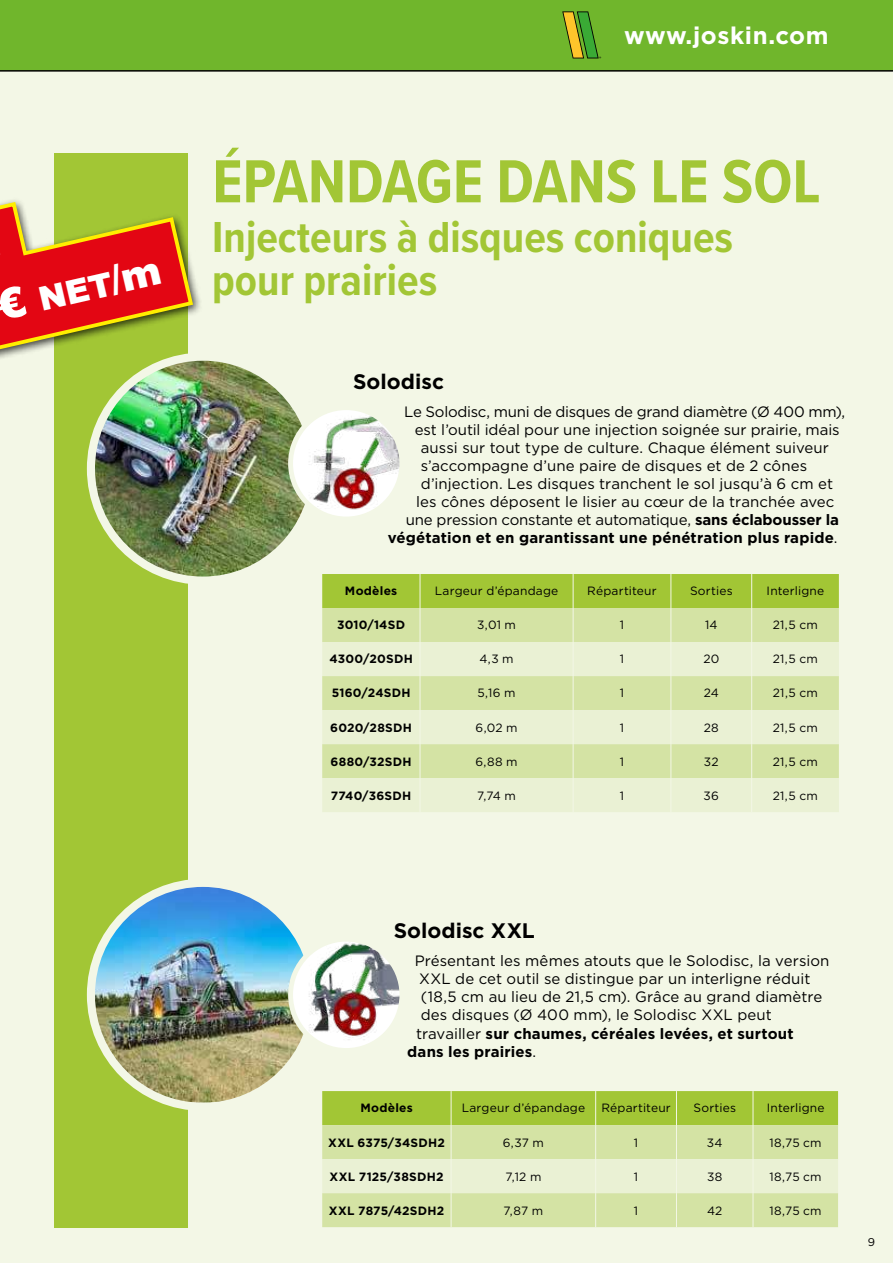
<style>
.page{position:relative;width:893px;height:1263px;background:#f3f7e6}
.page>*{position:absolute;margin:0;border:0;box-sizing:border-box;transform-origin:0 0}
.t1{font:700 63px "Proxima Nova Cond";color:#a2c635}
.t2{font:700 45px/43.5px "Proxima Nova Cond";color:#a2c635}
.t3{font:900 33px "Arial";color:#fff}
.t4{font:700 24px "Gotham";letter-spacing:.025em;color:#fff}
.t5{font:700 21px "Gotham";color:#000}
.t6{font:15px "Gotham";color:#000}
.t7{font:700 15px "Gotham";letter-spacing:.01em;color:#000}
.t8{font:15px "Gotham";letter-spacing:-.02em;color:#000}
.t9{font:12px "Gotham";letter-spacing:.015em;color:#000}
.t10{font:700 12px "Gotham";letter-spacing:.02em;color:#000}
.t11{font:11.25px "Gotham";color:#000}
.s1{font-size:42px}
.s2{font-size:40.5px}
.s3{font-weight:700}
.s4{font-weight:400}
</style>
<div class="page">
<div style="left:54px;top:153px;width:134px;height:1075px;background:#a2c635"></div>
<img style="left:91px;top:357px;width:224px;height:224px;border-radius:112px">
<div style="left:87px;top:353px;width:232px;height:232px;border:8px solid #f3f7e6;border-radius:50%"></div>
<img style="left:91px;top:886px;width:205px;height:216px">
<div style="left:87px;top:879px;width:232px;height:232px;border:8px solid #f3f7e6;border-radius:50%"></div>
<img style="left:291px;top:408px;width:111px;height:111px;border-radius:56px">
<div style="left:288px;top:405px;width:116px;height:116px;border:5px solid #f3f7e6;border-radius:50%"></div>
<img style="left:291px;top:939px;width:107px;height:110px">
<div style="left:288px;top:937px;width:116px;height:116px;border:5px solid #f3f7e6;border-radius:50%"></div>
<div style="left:322px;top:574px;width:517px;height:34px;background:#a2c635"></div>
<div style="left:322px;top:608px;width:517px;height:34px;background:#d4e3a4"></div>
<svg style="left:322px;top:642px;width:517px;height:170px;background:#e1ebc1"></svg>
<hr style="left:420px;top:574px;width:1px;height:34px;background:#f3f7e6">
<hr style="left:573px;top:574px;width:1px;height:34px;background:#f3f7e6">
<hr style="left:670px;top:574px;width:1px;height:34px;background:#f3f7e6">
<hr style="left:751px;top:574px;width:1px;height:34px;background:#f3f7e6">
<hr style="left:420px;top:608px;width:1px;height:34px;background:#f3f7e6">
<hr style="left:573px;top:608px;width:1px;height:34px;background:#f3f7e6">
<hr style="left:670px;top:608px;width:1px;height:34px;background:#f3f7e6">
<hr style="left:751px;top:608px;width:1px;height:34px;background:#f3f7e6">
<hr style="left:420px;top:642px;width:1px;height:34px;background:#f3f7e6">
<hr style="left:573px;top:642px;width:1px;height:34px;background:#f3f7e6">
<hr style="left:670px;top:642px;width:1px;height:34px;background:#f3f7e6">
<hr style="left:751px;top:642px;width:1px;height:34px;background:#f3f7e6">
<hr style="left:420px;top:676px;width:1px;height:34px;background:#f3f7e6">
<hr style="left:573px;top:676px;width:1px;height:34px;background:#f3f7e6">
<hr style="left:670px;top:676px;width:1px;height:34px;background:#f3f7e6">
<hr style="left:751px;top:676px;width:1px;height:34px;background:#f3f7e6">
<hr style="left:420px;top:710px;width:1px;height:34px;background:#f3f7e6">
<hr style="left:573px;top:710px;width:1px;height:34px;background:#f3f7e6">
<hr style="left:670px;top:710px;width:1px;height:34px;background:#f3f7e6">
<hr style="left:751px;top:710px;width:1px;height:34px;background:#f3f7e6">
<hr style="left:420px;top:744px;width:1px;height:34px;background:#f3f7e6">
<hr style="left:573px;top:744px;width:1px;height:34px;background:#f3f7e6">
<hr style="left:670px;top:744px;width:1px;height:34px;background:#f3f7e6">
<hr style="left:751px;top:744px;width:1px;height:34px;background:#f3f7e6">
<hr style="left:420px;top:778px;width:1px;height:34px;background:#f3f7e6">
<hr style="left:573px;top:778px;width:1px;height:34px;background:#f3f7e6">
<hr style="left:670px;top:778px;width:1px;height:34px;background:#f3f7e6">
<hr style="left:751px;top:778px;width:1px;height:34px;background:#f3f7e6">
<div style="left:322px;top:1091px;width:516px;height:34px;background:#a2c635"></div>
<div style="left:322px;top:1125px;width:516px;height:102px;background:#d4e3a4"></div>
<div style="left:322px;top:1159px;width:516px;height:34px;background:#eaf1d4"></div>
<hr style="left:451px;top:1091px;width:1px;height:34px;background:#f3f7e6">
<hr style="left:595px;top:1091px;width:1px;height:34px;background:#f3f7e6">
<hr style="left:676px;top:1091px;width:1px;height:34px;background:#f3f7e6">
<hr style="left:753px;top:1091px;width:1px;height:34px;background:#f3f7e6">
<hr style="left:451px;top:1125px;width:1px;height:34px;background:#f3f7e6">
<hr style="left:595px;top:1125px;width:1px;height:34px;background:#f3f7e6">
<hr style="left:676px;top:1125px;width:1px;height:34px;background:#f3f7e6">
<hr style="left:753px;top:1125px;width:1px;height:34px;background:#f3f7e6">
<hr style="left:451px;top:1159px;width:1px;height:34px;background:#f3f7e6">
<hr style="left:595px;top:1159px;width:1px;height:34px;background:#f3f7e6">
<hr style="left:676px;top:1159px;width:1px;height:34px;background:#f3f7e6">
<hr style="left:753px;top:1159px;width:1px;height:34px;background:#f3f7e6">
<hr style="left:451px;top:1193px;width:1px;height:34px;background:#f3f7e6">
<hr style="left:595px;top:1193px;width:1px;height:34px;background:#f3f7e6">
<hr style="left:676px;top:1193px;width:1px;height:34px;background:#f3f7e6">
<hr style="left:753px;top:1193px;width:1px;height:34px;background:#f3f7e6">
<div style="left:0;top:198px;width:203px;height:192px;background:#000;opacity:.75"></div>
<svg style="left:0;top:200px;width:195px;height:182px"></svg>
<div style="left:0;top:0;width:893px;height:72px;background:#70b62c"></div>
<svg style="left:562px;top:11px;width:39px;height:47px;background:#78a229"></svg>
<h3 class="t3" style="left:-6px;top:291px;width:169px;rotate:-13deg"><span class="s1">€</span> NET<span class="s2">/m</span></h3>
<h3 class="t4" style="left:624px;top:26px;width:206px">www.joskin.com</h3>
<h1 class="t1" style="left:212px;top:148px;width:610px">ÉPANDAGE DANS LE SOL</h1>
<h2 class="t2" style="left:212px;top:215px;width:522px">Injecteurs à disques coniques pour prairies</h2>
<h3 class="t5" style="left:353px;top:369px;width:92px">Solodisc</h3>
<p class="t8" style="left:404px;top:405px;width:443px">Le Solodisc, muni de disques de grand diamètre (Ø 400 mm),</p>
<p class="t6" style="left:415px;top:423px;width:426px">est l’outil idéal pour une injection soignée sur prairie, mais</p>
<p class="t6" style="left:421px;top:441px;width:410px">aussi sur tout type de culture. Chaque élément suiveur</p>
<p class="t6" style="left:421px;top:459px;width:388px">s’accompagne d’une paire de disques et de 2 cônes</p>
<p class="t6" style="left:421px;top:477px;width:414px">d’injection. Les disques tranchent le sol jusqu’à 6 cm et</p>
<p class="t6" style="left:416px;top:495px;width:420px">les cônes déposent le lisier au cœur de la tranchée avec</p>
<p class="t6" style="left:406px;top:513px;width:435px">une pression constante et automatique, <span class="s3">sans éclabousser la</span></p>
<p class="t7" style="left:388px;top:529px;width:451px">végétation et en garantissant une pénétration plus rapide<span class="s4">.</span></p>
<p class="t10" style="left:345px;top:584px;width:54px">Modèles</p>
<p class="t9" style="left:435px;top:586px;width:125px">Largeur d’épandage</p>
<p class="t9" style="left:587px;top:586px;width:71px">Répartiteur</p>
<p class="t9" style="left:690px;top:586px;width:44px">Sorties</p>
<p class="t9" style="left:767px;top:586px;width:59px">Interligne</p>
<p class="t10" style="left:337px;top:618px;width:69px">3010/14SD</p>
<p class="t9" style="left:477px;top:620px;width:40px">3,01 m</p>
<p class="t9" style="left:620px;top:620px;width:6px">1</p>
<p class="t9" style="left:705px;top:620px;width:14px">14</p>
<p class="t9" style="left:773px;top:620px;width:47px">21,5 cm</p>
<p class="t10" style="left:329px;top:652px;width:85px">4300/20SDH</p>
<p class="t9" style="left:479px;top:654px;width:36px">4,3 m</p>
<p class="t9" style="left:620px;top:654px;width:6px">1</p>
<p class="t9" style="left:703px;top:654px;width:17px">20</p>
<p class="t9" style="left:773px;top:654px;width:47px">21,5 cm</p>
<p class="t10" style="left:332px;top:686px;width:80px">5160/24SDH</p>
<p class="t9" style="left:477px;top:688px;width:40px">5,16 m</p>
<p class="t9" style="left:620px;top:688px;width:6px">1</p>
<p class="t9" style="left:704px;top:688px;width:17px">24</p>
<p class="t9" style="left:773px;top:688px;width:47px">21,5 cm</p>
<p class="t10" style="left:330px;top:720px;width:83px">6020/28SDH</p>
<p class="t9" style="left:475px;top:722px;width:44px">6,02 m</p>
<p class="t9" style="left:620px;top:722px;width:6px">1</p>
<p class="t9" style="left:704px;top:722px;width:16px">28</p>
<p class="t9" style="left:773px;top:722px;width:47px">21,5 cm</p>
<p class="t10" style="left:331px;top:754px;width:83px">6880/32SDH</p>
<p class="t9" style="left:475px;top:756px;width:44px">6,88 m</p>
<p class="t9" style="left:620px;top:756px;width:6px">1</p>
<p class="t9" style="left:704px;top:756px;width:16px">32</p>
<p class="t9" style="left:773px;top:756px;width:47px">21,5 cm</p>
<p class="t10" style="left:331px;top:788px;width:82px">7740/36SDH</p>
<p class="t9" style="left:477px;top:790px;width:40px">7,74 m</p>
<p class="t9" style="left:620px;top:790px;width:6px">1</p>
<p class="t9" style="left:704px;top:790px;width:17px">36</p>
<p class="t9" style="left:773px;top:790px;width:47px">21,5 cm</p>
<h3 class="t5" style="left:394px;top:918px;width:143px">Solodisc XXL</h3>
<p class="t6" style="left:415px;top:954px;width:416px">Présentant les mêmes atouts que le Solodisc, la version</p>
<p class="t6" style="left:419px;top:972px;width:393px">XXL de cet outil se distingue par un interligne réduit</p>
<p class="t6" style="left:421px;top:990px;width:403px">(18,5 cm au lieu de 21,5 cm). Grâce au grand diamètre</p>
<p class="t6" style="left:421px;top:1008px;width:353px">des disques (Ø 400 mm), le Solodisc XXL peut</p>
<p class="t7" style="left:416px;top:1024px;width:379px"><span class="s4">travailler</span> sur chaumes, céréales levées, et surtout</p>
<p class="t7" style="left:407px;top:1042px;width:130px">dans les prairies<span class="s4">.</span></p>
<p class="t10" style="left:360px;top:1101px;width:54px">Modèles</p>
<p class="t9" style="left:462px;top:1103px;width:125px">Largeur d’épandage</p>
<p class="t9" style="left:601px;top:1103px;width:71px">Répartiteur</p>
<p class="t9" style="left:693px;top:1103px;width:44px">Sorties</p>
<p class="t9" style="left:767px;top:1103px;width:59px">Interligne</p>
<p class="t10" style="left:328px;top:1135px;width:118px">XXL 6375/34SDH2</p>
<p class="t9" style="left:503px;top:1137px;width:43px">6,37 m</p>
<p class="t9" style="left:634px;top:1137px;width:6px">1</p>
<p class="t9" style="left:707px;top:1137px;width:17px">34</p>
<p class="t9" style="left:769px;top:1137px;width:54px">18,75 cm</p>
<p class="t10" style="left:330px;top:1169px;width:116px">XXL 7125/38SDH2</p>
<p class="t9" style="left:505px;top:1171px;width:38px">7,12 m</p>
<p class="t9" style="left:634px;top:1171px;width:6px">1</p>
<p class="t9" style="left:707px;top:1171px;width:17px">38</p>
<p class="t9" style="left:769px;top:1171px;width:54px">18,75 cm</p>
<p class="t10" style="left:329px;top:1203px;width:117px">XXL 7875/42SDH2</p>
<p class="t9" style="left:504px;top:1205px;width:41px">7,87 m</p>
<p class="t9" style="left:634px;top:1205px;width:6px">1</p>
<p class="t9" style="left:707px;top:1205px;width:17px">42</p>
<p class="t9" style="left:769px;top:1205px;width:54px">18,75 cm</p>
<p class="t11" style="left:868px;top:1236px;width:9px">9</p>
</div>
